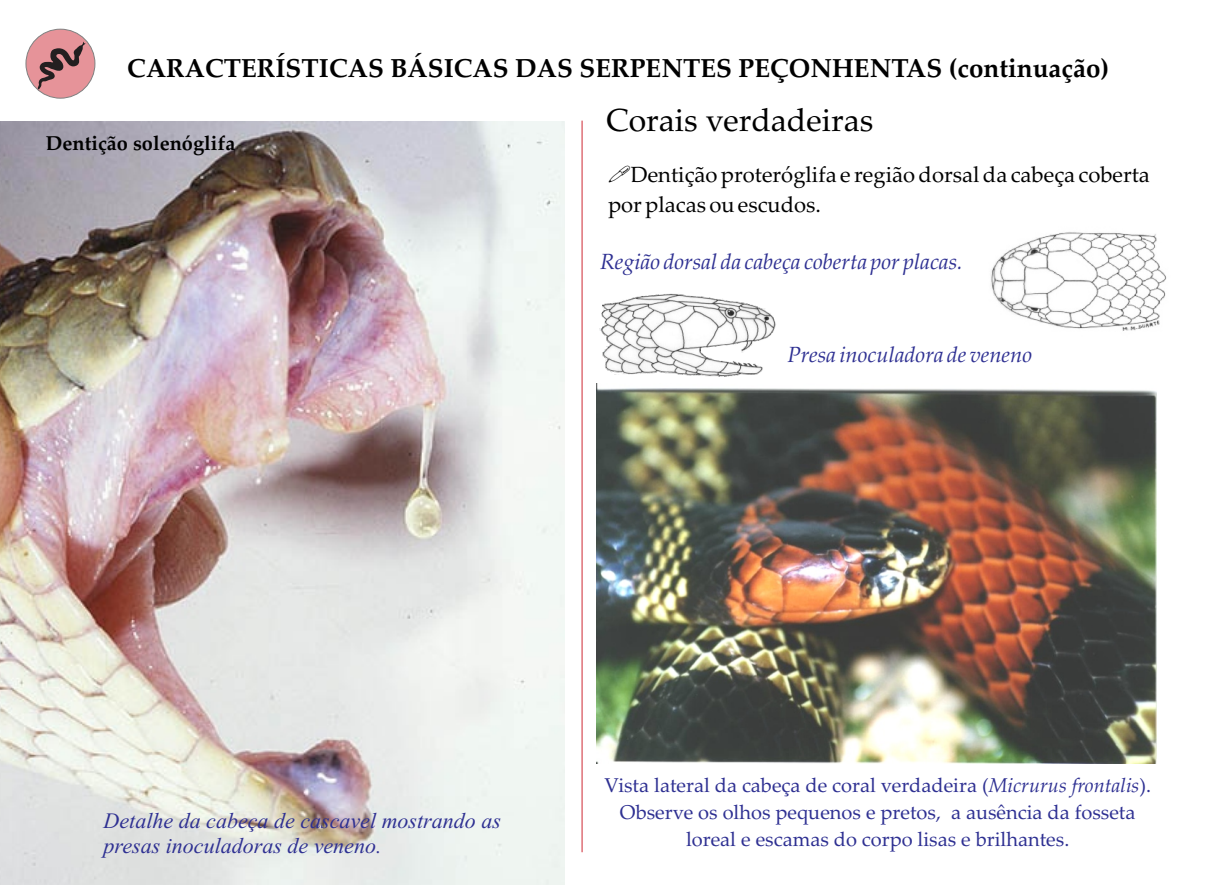
<style>
.page{position:relative;width:1208px;height:885px;background:#fff}
.page>*{position:absolute;margin:0;border:0;box-sizing:border-box;transform-origin:0 0}
.t1{font:32px "Palatino Linotype";color:#000}
.t2{font:700 26px "Palatino Linotype";color:#000}
.t3{font:22px/29.6px "Palatino Linotype";color:#000}
.t4{font:italic 22px/24.4px "Times New Roman";color:#2e3092}
.t5{font:italic 22px "Palatino Linotype";color:#2e3092}
.t6{font:20px/27px "Palatino Linotype";color:#2e3092;text-align:center}
.t7{font:700 20px "Palatino Linotype";color:#000}
.s1{font-style:italic}
</style>
<div class="page">
<img style="left:0;top:122px;width:564px;height:762px">
<img style="left:991px;top:232px;width:176px;height:99px">
<img style="left:596px;top:386px;width:560px;height:377px">
<div style="left:26px;top:29px;width:69px;height:69px;background:#ce2834;border:1px solid #000;border-radius:50%;opacity:.5"></div>
<svg style="left:38px;top:42px;width:48px;height:47px"></svg>
<img style="left:581px;top:282px;width:195px;height:104px">
<hr style="left:582px;top:121px;width:1px;height:731px;background:#ce2834">
<h2 class="t2" style="left:127px;top:58px;width:983px">CARACTERÍSTICAS BÁSICAS DAS SERPENTES PEÇONHENTAS (continuação)</h2>
<p class="t7" style="left:46px;top:135px;width:191px">Dentição solenóglifa</p>
<h1 class="t1" style="left:606px;top:107px;width:269px">Corais verdadeiras</h1>
<p class="t3" style="left:608px;top:162px;width:543px;text-indent:23px">Dentição proteróglifa e região dorsal da cabeça coberta por placas ou escudos.</p>
<p class="t5" style="left:600px;top:252px;width:364px">Região dorsal da cabeça coberta por placas.</p>
<p class="t5" style="left:787px;top:346px;width:246px">Presa inoculadora de veneno</p>
<p class="t4" style="left:104px;top:810px;width:399px">Detalhe da cabeça de cascavel mostrando as presas inoculadoras de veneno.</p>
<p class="t6" style="left:604px;top:773px;width:548px">Vista lateral da cabeça de coral verdadeira (<span class="s1">Micrurus frontalis</span>).<br>Observe os olhos pequenos e pretos, a ausência da fosseta loreal e escamas do corpo lisas e brilhantes.</p>
</div>
